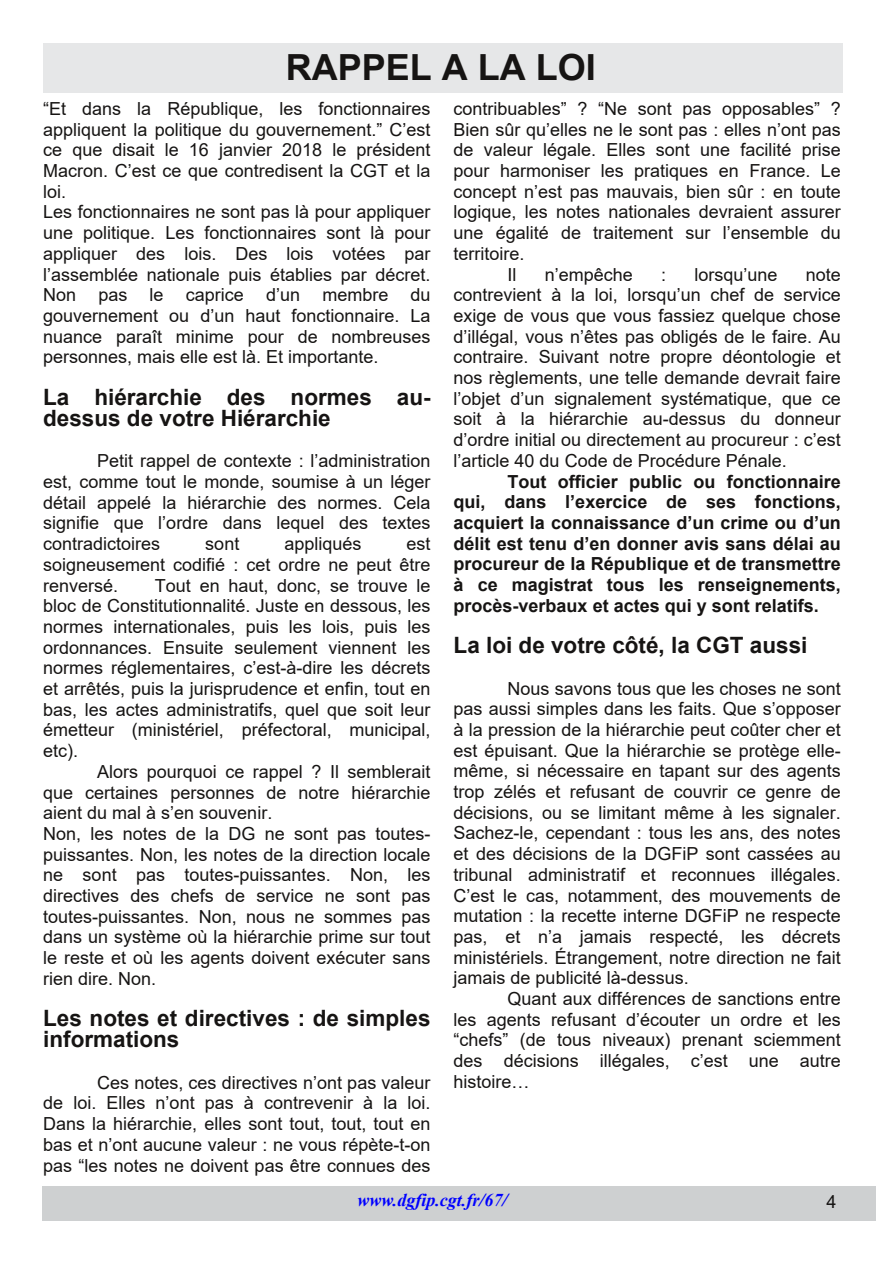
<style>
.page{position:relative;width:893px;height:1263px;background:#fff}
.page>*{position:absolute;margin:0;border:0;box-sizing:border-box;transform-origin:0 0}
.t1{font:700 36px "Arial";color:#161413}
.t2{font:700 22.5px/21.1px "Arial";color:#161413}
.t3{font:18px/20.7px "Arial";color:#161413;text-align:justify}
.t4{font:700 18px/20.7px "Arial";color:#161413;text-align:justify}
.t5{font:italic 700 18px "Times New Roman";color:#00f}
</style>
<div class="page">
<div style="left:42px;top:1186px;width:834px;height:34px;background:#ced0d1"></div>
<div style="left:43px;top:43px;width:799px;height:50px;background:#e6e7e8"></div>
<h1 class="t1" style="left:286px;top:42px;width:312px">RAPPEL A LA LOI</h1>
<p class="t3" style="left:454px;top:100px;width:389px">contribuables” ? “Ne sont pas opposables” ?</p>
<p class="t3" style="left:454px;top:121px;width:389px">Bien sûr qu’elles ne le sont pas : elles n’ont pas</p>
<p class="t3" style="left:454px;top:141px;width:389px">de valeur légale. Elles sont une facilité prise</p>
<p class="t3" style="left:454px;top:162px;width:389px">pour harmoniser les pratiques en France. Le</p>
<p class="t3" style="left:454px;top:183px;width:389px">concept n’est pas mauvais, bien sûr : en toute</p>
<p class="t3" style="left:454px;top:203px;width:389px">logique, les notes nationales devraient assurer</p>
<p class="t3" style="left:454px;top:224px;width:389px">une égalité de traitement sur l’ensemble du</p>
<p class="t3" style="left:454px;top:245px;width:73px">territoire.</p>
<p class="t3" style="left:508px;top:266px;width:10px">Il</p>
<p class="t3" style="left:545px;top:266px;width:90px">n’empêche</p>
<p class="t3" style="left:661px;top:266px;width:7px">:</p>
<p class="t3" style="left:695px;top:266px;width:85px">lorsqu’une</p>
<p class="t3" style="left:43px;top:100px;width:389px;text-align:left">“Et dans la République, les fonctionnaires appliquent la politique du gouvernement.” C’est ce que disait le 16 janvier 2018 le président Macron. C’est ce que contredisent la CGT et la loi.<br>Les fonctionnaires ne sont pas là pour appliquer une politique. Les fonctionnaires sont là pour appliquer des lois. Des lois votées par l’assemblée nationale puis établies par décret.<br>Non pas le caprice d’un membre du gouvernement ou d’un haut fonctionnaire. La nuance paraît minime pour de nombreuses personnes, mais elle est là. Et importante.</p>
<p class="t2" style="left:43px;top:387px;width:389px">La hiérarchie des normes au&shy;dessus de votre Hiérarchie</p>
<p class="t3" style="left:43px;top:452px;width:389px;text-indent:54px">Petit rappel de contexte : l’administration est, comme tout le monde, soumise à un léger détail appelé la hiérarchie des normes. Cela signifie que l’ordre dans lequel des textes contradictoires</p>
<p class="t3" style="left:454px;top:266px;width:389px;text-indent:352px">note contrevient à la loi, lorsqu’un chef de service exige de vous que vous fassiez quelque chose d’illégal, vous n’êtes pas obligés de le faire. Au contraire. Suivant notre propre déontologie et nos règlements, une telle demande devrait faire l’objet d’un signalement systématique, que ce soit à la hiérarchie au-dessus du donneur d’ordre initial ou directement au procureur : c’est l’article 40 du Code de Procédure Pénale.</p>
<p class="t4" style="left:454px;top:471px;width:389px;text-indent:54px">Tout officier public ou fonctionnaire qui, dans l’exercice de ses fonctions, acquiert la connaissance d’un crime ou d’un délit est tenu d’en donner avis sans délai au procureur de la République et de transmettre à ce magistrat tous les renseignements, procès-verbaux et actes qui y sont relatifs.</p>
<p class="t2" style="left:454px;top:635px;width:355px">La loi de votre côté, la CGT aussi</p>
<p class="t3" style="left:454px;top:679px;width:389px;text-indent:54px">Nous savons tous que les choses ne sont pas aussi simples dans les faits. Que s’opposer à la pression de la hiérarchie peut coûter cher et est épuisant. Que la hiérarchie se protège elle&shy;même, si nécessaire en tapant sur des agents trop zélés et refusant de couvrir ce genre de décisions, ou se limitant même à les signaler.<br>Sachez-le, cependant : tous les ans, des notes et des décisions de la DGFiP sont cassées au tribunal administratif et reconnues illégales.<br>C’est le cas, notamment, des mouvements de mutation : la recette interne DGFiP ne respecte pas, et n’a jamais respecté, les décrets ministériels. Étrangement, notre direction ne fait jamais de publicité là-dessus.</p>
<p class="t3" style="left:454px;top:990px;width:389px;text-indent:54px">Quant aux différences de sanctions entre les agents refusant d’écouter un ordre et les “chefs” (de tous niveaux) prenant sciemment des décisions illégales, c’est une autre histoire…</p>
<p class="t3" style="left:205px;top:535px;width:36px">sont</p>
<p class="t3" style="left:284px;top:535px;width:79px">appliqués</p>
<p class="t3" style="left:43px;top:535px;width:389px;text-indent:363px">est soigneusement codifié : cet ordre ne peut être renversé.</p>
<p class="t3" style="left:43px;top:576px;width:389px;text-indent:112px">Tout en haut, donc, se trouve le bloc de Constitutionnalité. Juste en dessous, les normes internationales, puis les lois, puis les ordonnances. Ensuite seulement viennent les normes réglementaires, c’est-à-dire les décrets et arrêtés, puis la jurisprudence et enfin, tout en bas, les actes administratifs, quel que soit leur émetteur (ministériel, préfectoral, municipal, etc).</p>
<p class="t3" style="left:43px;top:763px;width:389px;text-align:left;text-indent:54px">Alors pourquoi ce rappel ? Il semblerait que certaines personnes de notre hiérarchie aient du mal à s’en souvenir.<br>Non, les notes de la DG ne sont pas toutes&shy;puissantes. Non, les notes de la direction locale ne sont pas toutes-puissantes. Non, les directives des chefs de service ne sont pas toutes-puissantes. Non, nous ne sommes pas dans un système où la hiérarchie prime sur tout le reste et où les agents doivent exécuter sans rien dire. Non.</p>
<p class="t2" style="left:43px;top:1008px;width:389px">Les notes et directives : de simples informations</p>
<p class="t3" style="left:43px;top:1074px;width:389px;text-indent:54px">Ces notes, ces directives n’ont pas valeur de loi. Elles n’ont pas à contrevenir à la loi.<br>Dans la hiérarchie, elles sont tout, tout, tout en bas et n’ont aucune valeur : ne vous répète-t-on pas “les notes ne doivent pas être connues des</p>
<p class="t5" style="left:358px;top:1187px;width:151px">www.dgfip.cgt.fr/67/</p>
<p class="t3" style="left:826px;top:1193px;width:12px">4</p>
</div>
